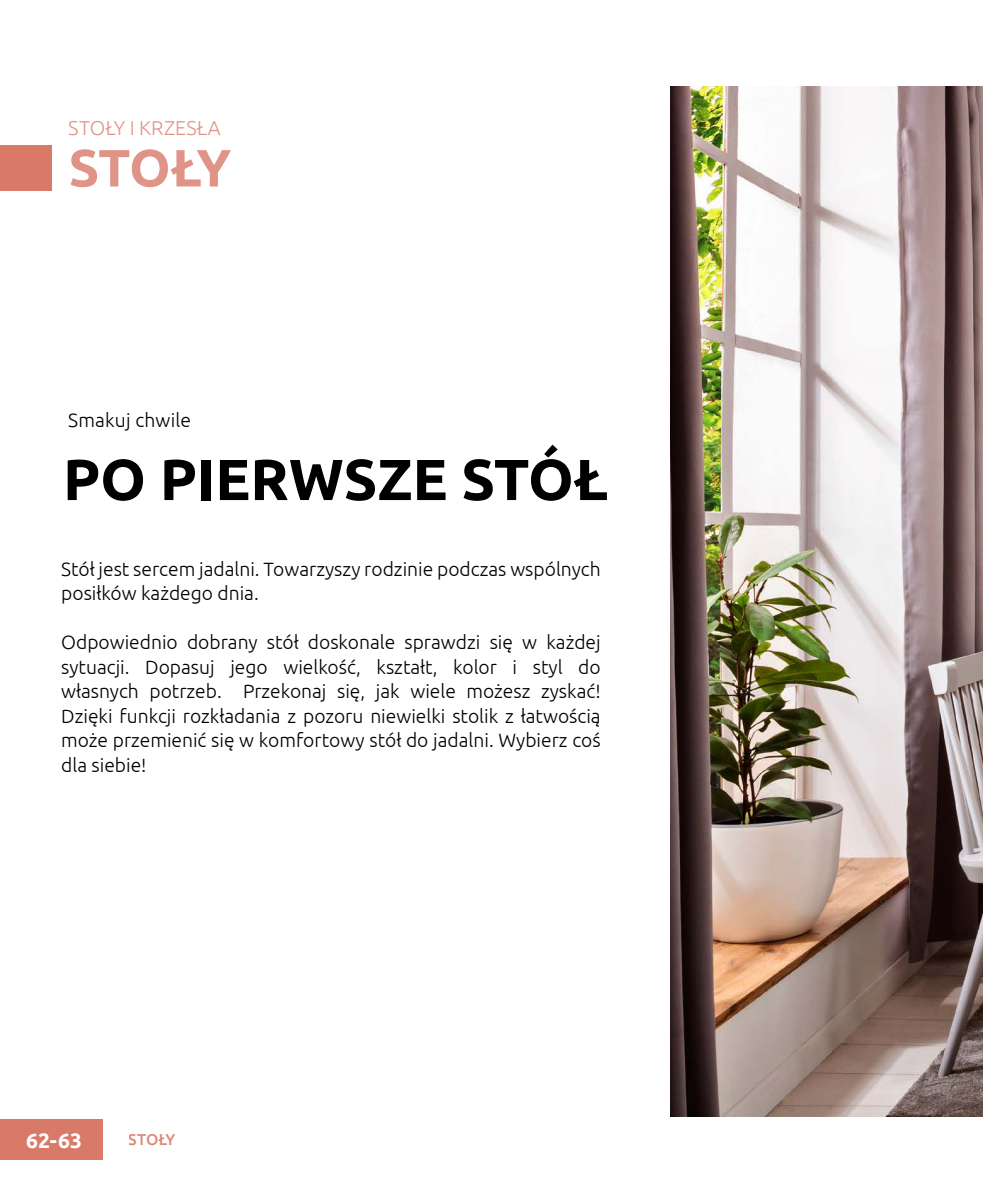
<style>
.page{position:relative;width:983px;height:1191px;background:#fff}
.page>*{position:absolute;margin:0;border:0;box-sizing:border-box;transform-origin:0 0}
.t1{font:700 57.75px "Ubuntu";color:#000}
.t2{font:700 52.32px "Ubuntu";letter-spacing:-.02em;color:#d97a69}
.t3{font:700 21px "Ubuntu";color:#fff}
.t4{font:300 20.12px "Ubuntu";color:#d97a69}
.t5{font:300 19.25px/24.5px "Ubuntu";color:#000}
.t6{font:500 15.75px "Ubuntu";letter-spacing:-.01em;color:#d97a69}
</style>
<div class="page">
<div style="left:0;top:146px;width:51px;height:45px;background:#d97a69"></div>
<div style="left:0;top:1119px;width:103px;height:40px;background:#d97a69"></div>
<img style="left:670px;top:87px;width:312px;height:1029px">
<p class="t4" style="left:69px;top:116px;width:153px">STOŁY I KRZESŁA</p>
<h2 class="t2" style="left:69px;top:136px;width:164px">STOŁY</h2>
<p class="t5" style="left:68px;top:407px;width:124px">Smakuj chwile</p>
<h1 class="t1" style="left:63px;top:444px;width:546px">PO PIERWSZE STÓŁ</h1>
<p class="t5" style="left:61px;top:556px;width:541px">Stół jest sercem jadalni. Towarzyszy rodzinie podczas wspólnych posiłków każdego dnia.</p>
<p class="t5" style="left:61px;top:629px;width:541px;text-align:justify">Odpowiednio dobrany stół doskonale sprawdzi się w każdej sytuacji. Dopasuj jego wielkość, kształt, kolor i styl do własnych potrzeb. Przekonaj się, jak wiele możesz zyskać!<br>Dzięki funkcji rozkładania z pozoru niewielki stolik z łatwością może przemienić się w komfortowy stół do jadalni. Wybierz coś dla siebie!</p>
<p class="t3" style="left:26px;top:1127px;width:57px">62-63</p>
<p class="t6" style="left:129px;top:1129px;width:48px">STOŁY</p>
</div>
